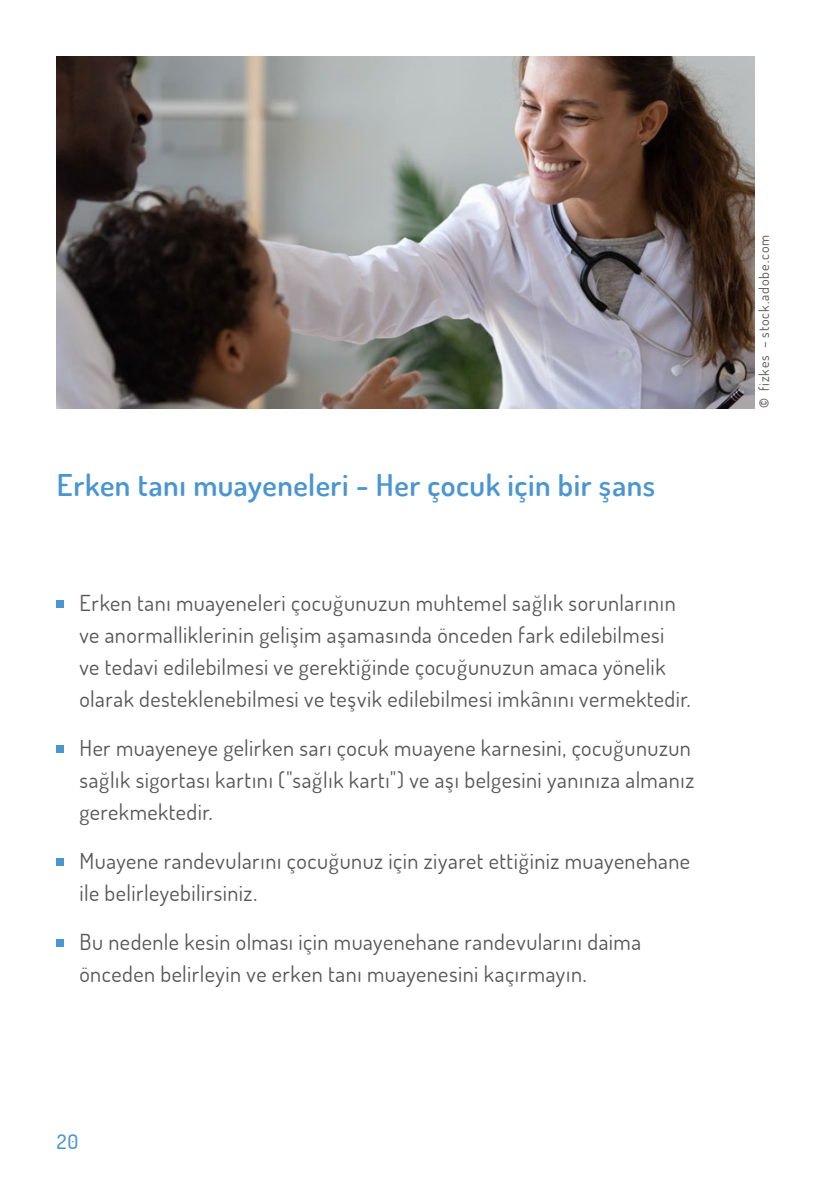
<style>
.page{position:relative;width:840px;height:1191px;background:#fff}
.page>*{position:absolute;margin:0;border:0;box-sizing:border-box;transform-origin:0 0}
.t1{font:600 30px "Dosis";letter-spacing:.015em;color:#4a96d2}
.t2{font:22px/32px "Dosis";letter-spacing:.02em;color:#575756}
.t3{font:500 20px "Dosis";color:#4a96d2}
.t4{font:14px "Dosis";letter-spacing:.06em;color:#575756}
.s1{font-weight:600}
</style>
<div class="page">
<div style="left:57px;top:600px;width:7px;height:7px;background:#4a96d2"></div>
<div style="left:57px;top:745px;width:7px;height:7px;background:#4a96d2"></div>
<div style="left:57px;top:858px;width:7px;height:7px;background:#4a96d2"></div>
<div style="left:57px;top:939px;width:7px;height:7px;background:#4a96d2"></div>
<img style="left:57px;top:57px;width:697px;height:351px">
<h1 class="t1" style="left:57px;top:465px;width:599px">Erken tanı muayeneleri - Her çocuk için bir şans</h1>
<p class="t2" style="left:79px;top:586px;width:612px">Erken tanı muayeneleri çocuğunuzun muhtemel sağlık sorunlarının ve anormalliklerinin gelişim aşamasında önceden fark edilebilmesi<br>ve tedavi edilebilmesi ve gerektiğinde çocuğunuzun amaca yönelik olarak desteklenebilmesi ve teşvik edilebilmesi imkânını vermektedir.</p>
<p class="t2" style="left:79px;top:731px;width:616px">Her muayeneye gelirken sarı çocuk muayene karnesini, çocuğunuzun sağlık sigortası kartını ("sağlık kartı") ve aşı belgesini yanınıza almanız gerekmektedir.</p>
<p class="t2" style="left:79px;top:844px;width:612px">Muayene randevularını çocuğunuz için ziyaret ettiğiniz muayenehane ile belirleyebilirsiniz.</p>
<p class="t2" style="left:79px;top:925px;width:563px">Bu nedenle kesin olması için muayenehane randevularını daima önceden belirleyin ve erken tanı muayenesini kaçırmayın.</p>
<p class="t3" style="left:57px;top:1128px;width:23px">20</p>
<p class="t4" style="left:754px;top:408px;width:175px;rotate:-90deg"><span class="s1">©</span> fizkes – stock.adobe.com</p>
</div>
